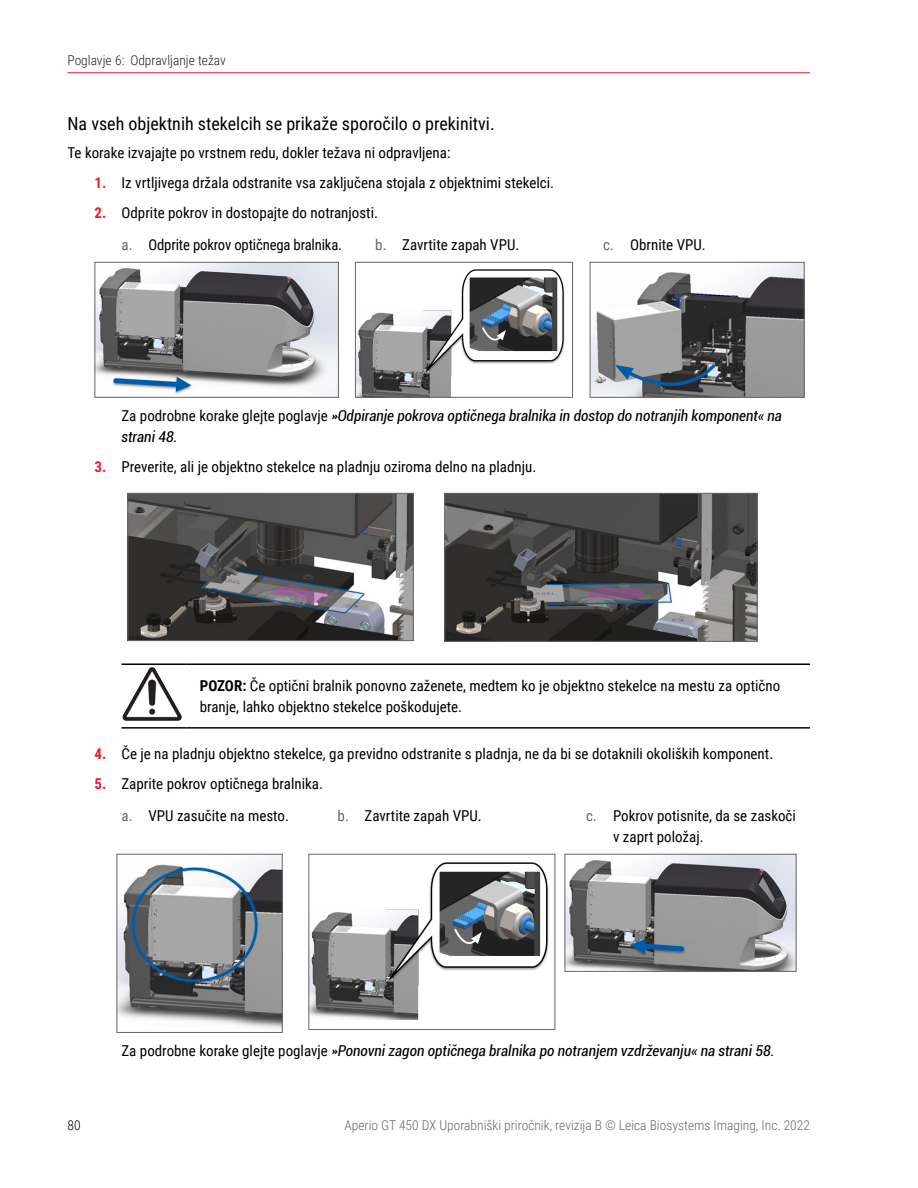
<style>
.page{position:relative;width:918px;height:1188px;background:#fff}
.page>*{position:absolute;margin:0;border:0;box-sizing:border-box;transform-origin:0 0}
.Heading_3{font:18px "Roboto Condensed";color:#000}
.Body{font:15px/21px "Roboto Condensed";color:#000}
.Body_indent__25{font:italic condensed 15px/21px "Roboto";color:#000}
.t1{font:300 13.5px "Roboto Condensed";color:#666}
.t2{font:300 13.5px "Roboto Condensed";color:#231f20}
.t3{font:300 13.5px "Roboto Condensed";color:#000}
.s1{font-weight:700;color:#ed1b2f}
.s2{color:#666}
.s3{font-family:"Roboto Condensed";font-style:normal;font-stretch:normal}
.s4{font-weight:700}
</style>
<div class="page">
<hr style="left:68px;top:72px;width:742px;height:1px;background:#ed1b2f">
<img style="left:96px;top:264px;width:241px;height:132px">
<div style="left:94px;top:262px;width:245px;height:136px;border:1px solid #666"></div>
<img style="left:357px;top:269px;width:207px;height:127px">
<svg style="left:481px;top:326px;width:25px;height:22px"></svg>
<div style="left:355px;top:262px;width:218px;height:136px;border:1px solid #666"></div>
<img style="left:592px;top:264px;width:211px;height:132px">
<svg style="left:615px;top:362px;width:103px;height:34px;background:#6d7983"></svg>
<div style="left:590px;top:262px;width:215px;height:136px;border:1px solid #666"></div>
<img style="left:130px;top:495px;width:282px;height:144px">
<div style="left:128px;top:493px;width:286px;height:148px;border:1px solid #666"></div>
<img style="left:446px;top:495px;width:309px;height:145px">
<div style="left:444px;top:493px;width:313px;height:149px;border:1px solid #666"></div>
<hr style="left:122px;top:663px;width:64px;height:2px;background:#000">
<hr style="left:122px;top:727px;width:64px;height:2px;background:#000">
<hr style="left:186px;top:663px;width:624px;height:2px;background:#000">
<hr style="left:186px;top:727px;width:624px;height:2px;background:#000">
<img style="left:122px;top:667px;width:60px;height:54px">
<img style="left:119px;top:856px;width:162px;height:173px">
<div style="left:117px;top:854px;width:166px;height:179px;border:1px solid #666"></div>
<img style="left:310px;top:862px;width:239px;height:158px">
<svg style="left:453px;top:927px;width:29px;height:26px"></svg>
<div style="left:308px;top:854px;width:247px;height:176px;border:1px solid #666"></div>
<img style="left:567px;top:856px;width:228px;height:114px">
<div style="left:565px;top:854px;width:232px;height:118px;border:1px solid #666"></div>
<p class="t2" style="left:68px;top:51px;width:160px">Poglavje 6: Odpravljanje težav</p>
<p class="Heading_3" style="left:68px;top:111px;width:429px">Na vseh objektnih stekelcih se prikaže sporočilo o prekinitvi.</p>
<p class="Body" style="left:68px;top:141px;width:385px">Te korake izvajajte po vrstnem redu, dokler težava ni odpravljena:</p>
<p class="Body" style="left:94px;top:171px;width:461px"><span class="s1">1.</span> Iz vrtljivega držala odstranite vsa zaključena stojala z objektnimi stekelci.</p>
<p class="Body" style="left:94px;top:201px;width:285px"><span class="s1">2.</span> Odprite pokrov in dostopajte do notranjosti.</p>
<p class="Body" style="left:122px;top:234px;width:222px"><span class="s2">a.</span> Odprite pokrov optičnega bralnika.</p>
<p class="Body" style="left:375px;top:234px;width:146px"><span class="s2">b.</span> Zavrtite zapah VPU.</p>
<p class="Body" style="left:603px;top:234px;width:104px"><span class="s2">c.</span> Obrnite VPU.</p>
<p class="Body_indent__25" style="left:122px;top:405px;width:662px"><span class="s3">Za podrobne korake glejte poglavje</span> »Odpiranje pokrova optičnega bralnika in dostop do notranjih komponent« na strani 48.</p>
<p class="Body" style="left:94px;top:456px;width:443px"><span class="s1">3.</span> Preverite, ali je objektno stekelce na pladnju oziroma delno na pladnju.</p>
<p class="Body" style="left:200px;top:675px;width:582px"><span class="s4">POZOR:</span> Če optični bralnik ponovno zaženete, medtem ko je objektno stekelce na mestu za optično branje, lahko objektno stekelce poškodujete.</p>
<p class="Body" style="left:94px;top:742px;width:680px"><span class="s1">4.</span> Če je na pladnju objektno stekelce, ga previdno odstranite s pladnja, ne da bi se dotaknili okoliških komponent.</p>
<p class="Body" style="left:94px;top:772px;width:230px"><span class="s1">5.</span> Zaprite pokrov optičnega bralnika.</p>
<p class="Body" style="left:122px;top:804px;width:169px"><span class="s2">a.</span> VPU zasučite na mesto.</p>
<p class="Body" style="left:338px;top:804px;width:146px"><span class="s2">b.</span> Zavrtite zapah VPU.</p>
<p class="Body" style="left:613px;top:804px;width:184px;text-indent:-27px"><span class="s2">c.</span> Pokrov potisnite, da se zaskoči v zaprt položaj.</p>
<p class="Body_indent__25" style="left:122px;top:1040px;width:655px"><span class="s3">Za podrobne korake glejte poglavje</span> »Ponovni zagon optičnega bralnika po notranjem vzdrževanju« na strani 58.</p>
<p class="t3" style="left:68px;top:1116px;width:15px">80</p>
<p class="t1" style="left:345px;top:1116px;width:467px">Aperio GT 450 DX Uporabniški priročnik, revizija B © Leica Biosystems Imaging, Inc. 2022</p>
</div>
